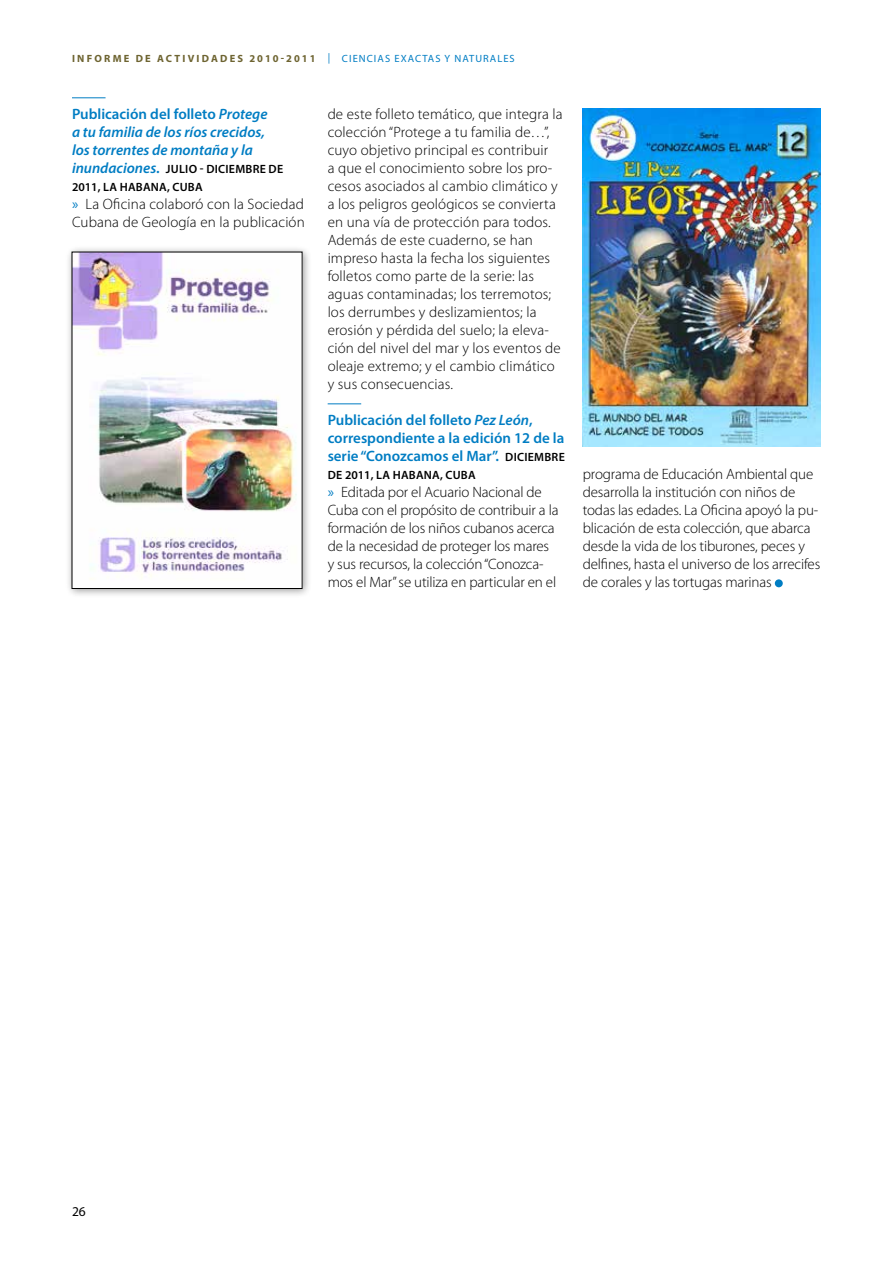
<style>
.page{position:relative;width:893px;height:1263px;background:#fff}
.page>*{position:absolute;margin:0;border:0;box-sizing:border-box;transform-origin:0 0}
.t1{font:300 15px/18px "Myriad Pro";letter-spacing:.01em;color:#000}
.t2{font:300 15px/18px "Myriad Pro";letter-spacing:-.01em;color:#000}
.t3{font:600 15px/18px "Myriad Pro";color:#007dc3}
.t4{font:italic 600 15px/18px "Myriad Pro";color:#007dc3}
.t5{font:13.5px "Myriad Pro";color:#000}
.t6{font:600 12px/18px "Myriad Pro";letter-spacing:.02em;color:#000}
.t7{font:700 10.5px "Myriad Pro";letter-spacing:.21em;color:#6e6431}
.s1{font-weight:400;color:#007dc3}
.s2{font-style:normal}
.s3{font-style:italic;font-size:15px;color:#007dc3}
.s4{font-size:15px;color:#007dc3}
.s5{font-style:italic}
.s6{font-size:12px;color:#000}
</style>
<div class="page">
<hr style="left:72px;top:98px;width:34px;height:1px;background:#007dc3">
<hr style="left:328px;top:404px;width:33px;height:1px;background:#007dc3">
<div style="left:65px;top:245px;width:247px;height:353px;background:#000;opacity:.4"></div>
<img style="left:74px;top:254px;width:226px;height:333px">
<img style="left:583px;top:108px;width:238px;height:338px">
<div style="left:775px;top:579px;width:8px;height:8px;background:#007dc3;border-radius:50%"></div>
<p class="t7" style="left:72px;top:51px;width:444px">INFORME DE ACTIVIDADES 2010-2011 <span class="s1">| CIENCIAS EXACTAS Y NATURALES</span></p>
<p class="t4" style="left:72px;top:105px;width:197px"><span class="s2">Publicación del folleto</span> Protege a tu familia de los ríos crecidos, los torrentes de montaña y la</p>
<p class="t6" style="left:72px;top:160px;width:213px"><span class="s3">inundaciones</span><span class="s4">.</span> julio - diciembre de<br>2011, La Habana, Cu ba</p>
<p class="t1" style="left:72px;top:195px;width:234px"><span class="s1">»</span> La Oficina colaboró con la Sociedad<br>Cubana de Geología en la publicación</p>
<p class="t1" style="left:328px;top:105px;width:236px">de este folleto temático, que integra la colección “Protege a tu familia de…”, cuyo objetivo principal es contribuir<br>a que el conocimiento sobre los pro&shy;cesos asociados al cambio climático y a los peligros geológicos se convierta en una vía de protección para todos.<br>Además de este cuaderno, se han impreso hasta la fecha los siguientes folletos como parte de la serie: las aguas contaminadas; los terremotos; los derrumbes y deslizamientos; la erosión y pérdida del suelo; la eleva&shy;ción del nivel del mar y los eventos de oleaje extremo; y el cambio climático y sus consecuencias.</p>
<p class="t3" style="left:328px;top:411px;width:239px">Publicación del folleto <span class="s5">Pez León</span>, correspondiente a la edición 12 de la serie “Conozcamos el Mar”. <span class="s6">diciembre</span></p>
<p class="t6" style="left:328px;top:466px;width:149px">de 2011, La Habana, Cu ba</p>
<p class="t2" style="left:328px;top:483px;width:232px"><span class="s1">»</span> Editada por el Acuario Nacional de Cuba con el propósito de contribuir a la formación de los niños cubanos acerca de la necesidad de proteger los mares y sus recursos, la colección “Conozca&shy;mos el Mar” se utiliza en particular en el</p>
<p class="t2" style="left:583px;top:465px;width:239px">programa de Educación Ambiental que desarrolla la institución con niños de todas las edades. La Oficina apoyó la pu&shy;blicación de esta colección, que abarca desde la vida de los tiburones, peces y delfines, hasta el universo de los arrecifes de corales y las tortugas marinas</p>
<p class="t5" style="left:72px;top:1203px;width:15px">26</p>
</div>
